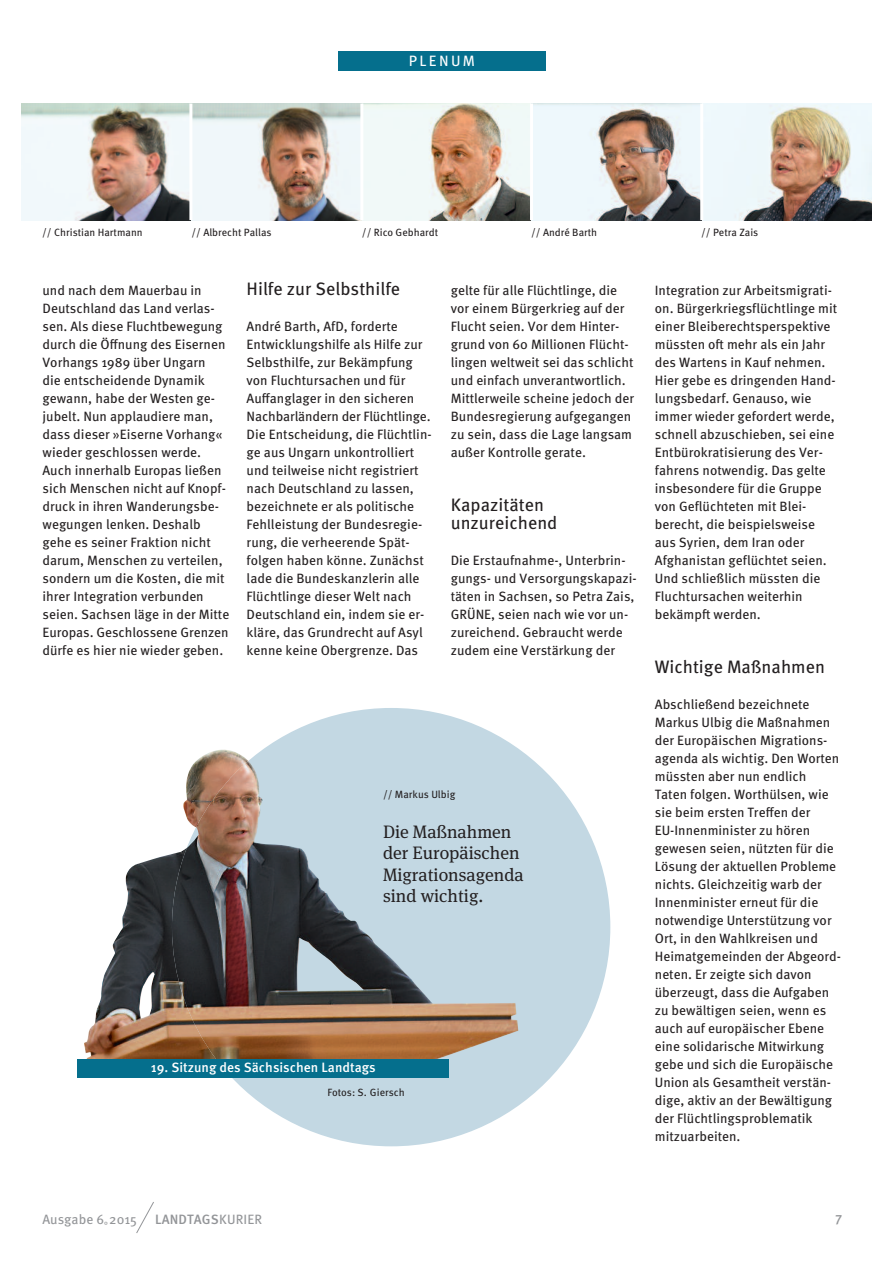
<style>
.page{position:relative;width:893px;height:1263px;background:#fff}
.page>*{position:absolute;margin:0;border:0;box-sizing:border-box;transform-origin:0 0}
.t1{font:18px/18px "Meta Pro";color:#231f20}
.t2{font:18px/21.6px "Meta Serif Pro";color:#231f20}
.t3{font:15px "Meta Pro";letter-spacing:.16em;color:#fff}
.t4{font:13.5px/18px "Meta Pro";color:#231f20}
.t5{font:500 13.5px "Meta Pro";color:#fff}
.t6{font:500 13.5px "Meta Pro";letter-spacing:.01em;color:#939598}
.t7{font:13.5px "Meta Pro";color:#939598}
.t8{font:10.5px "Meta Pro";color:#231f20}
.s1{font-weight:400}
</style>
<div class="page">
<div style="left:172px;top:708px;width:438px;height:438px;background:#c3d8e3;border-radius:50%"></div>
<img style="left:196px;top:749px;width:52px;height:12px">
<img style="left:84px;top:854px;width:88px;height:206px">
<img style="left:172px;top:761px;width:346px;height:299px">
<div style="left:338px;top:51px;width:207px;height:20px;background:#056f8d"></div>
<svg style="left:136px;top:1202px;width:18px;height:31px"></svg>
<img style="left:21px;top:104px;width:168px;height:116px">
<img style="left:363px;top:104px;width:167px;height:116px">
<img style="left:192px;top:104px;width:168px;height:116px">
<img style="left:703px;top:104px;width:168px;height:116px">
<img style="left:533px;top:104px;width:167px;height:116px">
<div style="left:78px;top:1060px;width:371px;height:18px;background:#056f8d"></div>
<p class="t3" style="left:409px;top:55px;width:68px">PLeNum</p>
<p class="t8" style="left:42px;top:228px;width:102px">// Christian Hartmann</p>
<p class="t8" style="left:191px;top:228px;width:82px">// Albrecht Pallas</p>
<p class="t8" style="left:362px;top:228px;width:78px">// Rico Gebhardt</p>
<p class="t8" style="left:531px;top:228px;width:68px">// André Barth</p>
<p class="t8" style="left:701px;top:228px;width:59px">// Petra Zais</p>
<p class="t4" style="left:43px;top:282px;width:188px">und nach dem mauerbau in<br>Deutschland das Land verlas&shy;sen. Als diese Fluchtbewegung durch die Öffnung des eisernen<br>Vorhangs 1989 über ungarn<br>die entscheidende Dynamik gewann, habe der Westen ge&shy;jubelt. Nun applaudiere man, dass dieser »eiserne Vorhang« wieder geschlossen werde.<br>Auch innerhalb europas ließen sich menschen nicht auf Knopf&shy;druck in ihren Wanderungsbe&shy;wegungen lenken. Deshalb gehe es seiner Fraktion nicht darum, menschen zu verteilen, sondern um die Kosten, die mit ihrer Integration verbunden seien. Sachsen läge in der mitte europas. Geschlossene Grenzen dürfe es hier nie wieder geben.</p>
<h1 class="t1" style="left:247px;top:281px;width:155px">Hilfe zur Selbsthilfe</h1>
<p class="t4" style="left:247px;top:318px;width:187px">André Barth, AfD, forderte entwicklungshilfe als Hilfe zur<br>Selbsthilfe, zur Bekämpfung von Fluchtursachen und für<br>Auffanglager in den sicheren<br>Nachbarländern der Flüchtlinge.<br>Die entscheidung, die Flüchtlin&shy;ge aus ungarn unkontrolliert und teilweise nicht registriert nach Deutschland zu lassen, bezeichnete er als politische<br>Fehlleistung der Bundesregie&shy;rung, die verheerende Spät&shy;folgen haben könne. Zunächst lade die Bundeskanzlerin alle<br>Flüchtlinge dieser Welt nach<br>Deutschland ein, indem sie er&shy;kläre, das Grundrecht auf Asyl kenne keine obergrenze. Das</p>
<p class="t4" style="left:451px;top:282px;width:185px">gelte für alle Flüchtlinge, die vor einem Bürgerkrieg auf der<br>Flucht seien. Vor dem Hinter&shy;grund von 60 millionen Flücht&shy;lingen weltweit sei das schlicht und einfach unverantwortlich. mittlerweile scheine jedoch der<br>Bundesregierung aufgegangen zu sein, dass die Lage langsam außer Kontrolle gerate.</p>
<h1 class="t1" style="left:451px;top:497px;width:108px">Kapazitäten unzureichend</h1>
<p class="t4" style="left:451px;top:552px;width:188px">Die erstaufnahme-, unterbrin&shy;gungs- und Versorgungskapazi&shy;täten in Sachsen, so Petra Zais,<br>GRÜNe, seien nach wie vor un&shy;zureichend. Gebraucht werde zudem eine Verstärkung der</p>
<p class="t8" style="left:383px;top:791px;width:74px">// markus ulbig</p>
<h1 class="t2" style="left:383px;top:822px;width:142px">Die Maßnahmen der Europäischen<br>Migrationsagenda sind wichtig.</h1>
<p class="t5" style="left:151px;top:1062px;width:226px">19. sitzung des sächsischen Landtags</p>
<p class="t8" style="left:327px;top:1088px;width:79px">Fotos: S. Giersch</p>
<p class="t4" style="left:655px;top:282px;width:184px">Integration zur Arbeitsmigrati&shy;on. Bürgerkriegsflüchtlinge mit einer Bleiberechtsperspektive müssten oft mehr als ein Jahr des Wartens in Kauf nehmen.<br>Hier gebe es dringenden Hand&shy;lungsbedarf. Genauso, wie immer wieder gefordert werde, schnell abzuschieben, sei eine entbürokratisierung des Ver&shy;fahrens notwendig. Das gelte insbesondere für die Gruppe von Geflüchteten mit Blei&shy;berecht, die beispielsweise aus Syrien, dem Iran oder<br>Afghanistan geflüchtet seien. und schließlich müssten die<br>Fluchtursachen weiterhin bekämpft werden.</p>
<h1 class="t1" style="left:655px;top:659px;width:172px">Wichtige maßnahmen</h1>
<p class="t4" style="left:655px;top:696px;width:188px">Abschließend bezeichnete markus ulbig die maßnahmen der europäischen migrations&shy;agenda als wichtig. Den Worten müssten aber nun endlich<br>Taten folgen. Worthülsen, wie sie beim ersten Treffen der eu-Innenminister zu hören gewesen seien, nützten für die<br>Lösung der aktuellen Probleme nichts. Gleichzeitig warb der<br>Innenminister erneut für die notwendige unterstützung vor ort, in den Wahlkreisen und<br>Heimatgemeinden der Abgeord&shy;neten. er zeigte sich davon überzeugt, dass die Aufgaben zu bewältigen seien, wenn es auch auf europäischer ebene eine solidarische mitwirkung gebe und sich die europäische union als Gesamtheit verstän&shy;dige, aktiv an der Bewältigung der Flüchtlingsproblematik mitzuarbeiten.</p>
<p class="t7" style="left:43px;top:1214px;width:96px">Ausgabe 6<sub>°</sub>2015</p>
<p class="t6" style="left:155px;top:1214px;width:108px">Landtags<span class="s1">KuRIeR</span></p>
<p class="t6" style="left:835px;top:1214px;width:9px">7</p>
</div>
